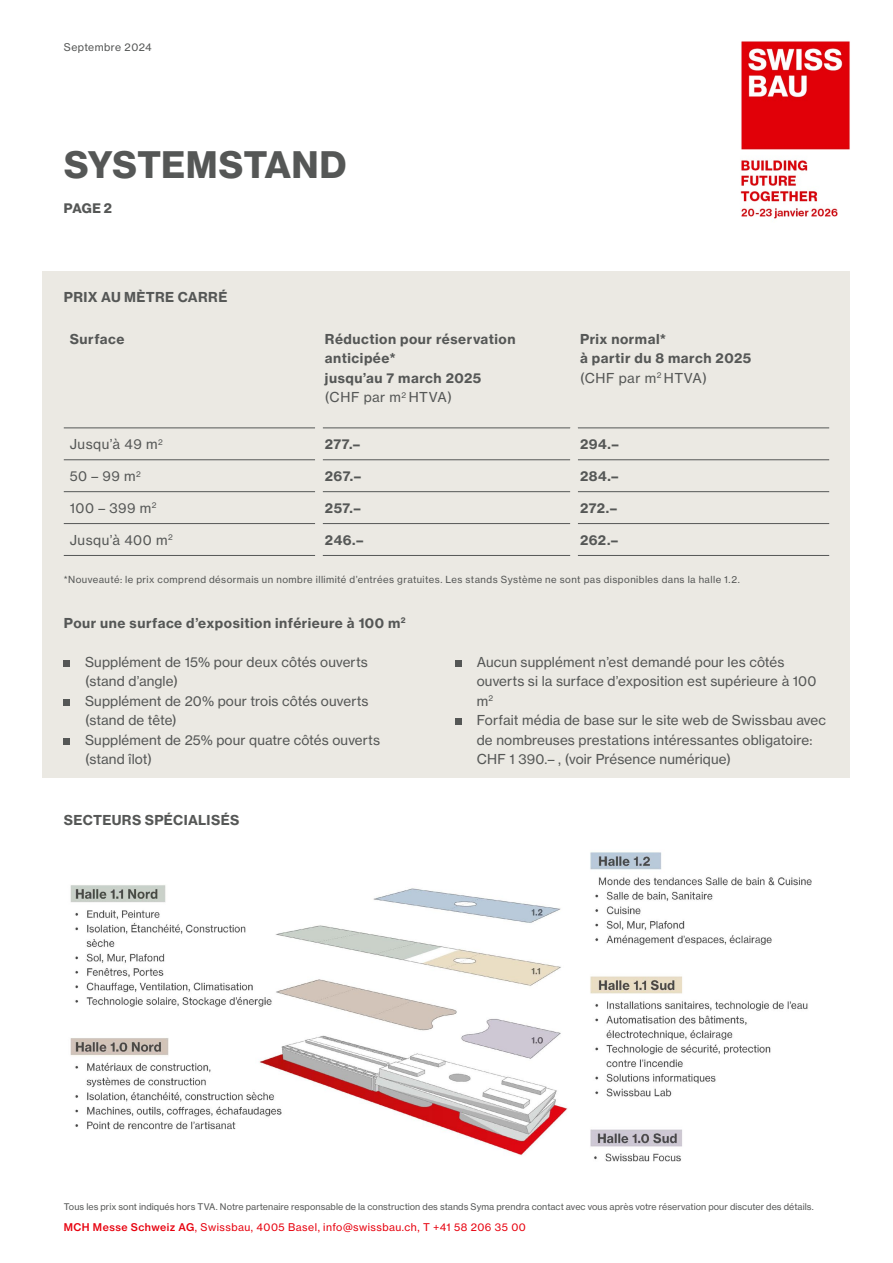
<style>
.page{position:relative;width:893px;height:1263px;background:#fff}
.page>*{position:absolute;margin:0;border:0;box-sizing:border-box;transform-origin:0 0}
.t1{font:37.5px "N Haas Grotesk DS Pro 75 Bd";letter-spacing:.015em;color:#555756}
.t2{font:13.5px/19.5px "N Haas Grotesk TX Pro 55 Rg";letter-spacing:.01em;color:#555756}
.t3{font:13.5px/19.5px "N Haas Grotesk TX Pro 75 Bd";letter-spacing:.035em;color:#555756}
.t4{font:13.5px "N Haas Grotesk TX Pro 55 Rg";letter-spacing:.035em;color:#555756}
.t5{font:13.5px "N Haas Grotesk DS Pro 75 Bd";color:#555756}
.t6{font:10.5px "N Haas Grotesk TX Pro 55 Rg";letter-spacing:.045em;color:#e7000e}
.t7{font:10.5px "N Haas Grotesk TX Pro 55 Rg";letter-spacing:.04em;color:#555756}
.t8{font:9.6px "N Haas Grotesk TX Pro 55 Rg";letter-spacing:.045em;color:#555756}
.t9{font:9px "N Haas Grotesk TX Pro 55 Rg";letter-spacing:.005em;color:#555756}
.s1{font-family:"N Haas Grotesk TX Pro 65 Md"}
</style>
<div class="page">
<img style="left:70px;top:852px;width:742px;height:310px">
<div style="left:43px;top:271px;width:807px;height:506px;background:#ebe9e3"></div>
<hr style="left:64px;top:428px;width:251px;height:1px;background:#555756">
<hr style="left:323px;top:428px;width:247px;height:1px;background:#555756">
<hr style="left:578px;top:428px;width:251px;height:1px;background:#555756">
<hr style="left:64px;top:459px;width:251px;height:1px;background:#555756">
<hr style="left:323px;top:459px;width:247px;height:1px;background:#555756">
<hr style="left:578px;top:459px;width:251px;height:1px;background:#555756">
<hr style="left:64px;top:491px;width:251px;height:1px;background:#555756">
<hr style="left:323px;top:491px;width:247px;height:1px;background:#555756">
<hr style="left:578px;top:491px;width:251px;height:1px;background:#555756">
<hr style="left:64px;top:523px;width:251px;height:1px;background:#555756">
<hr style="left:323px;top:523px;width:247px;height:1px;background:#555756">
<hr style="left:578px;top:523px;width:251px;height:1px;background:#555756">
<hr style="left:64px;top:555px;width:251px;height:1px;background:#555756">
<hr style="left:323px;top:555px;width:247px;height:1px;background:#555756">
<hr style="left:578px;top:555px;width:251px;height:1px;background:#555756">
<div style="left:64px;top:660px;width:6px;height:7px;background:#555756"></div>
<div style="left:64px;top:699px;width:6px;height:7px;background:#555756"></div>
<div style="left:64px;top:738px;width:6px;height:7px;background:#555756"></div>
<div style="left:455px;top:660px;width:7px;height:7px;background:#555756"></div>
<div style="left:455px;top:719px;width:7px;height:6px;background:#555756"></div>
<img style="left:740px;top:41px;width:110px;height:178px">
<p class="t7" style="left:64px;top:40px;width:89px">Septembre 2024</p>
<h1 class="t1" style="left:64px;top:143px;width:284px">SYSTEMSTAND</h1>
<p class="t5" style="left:64px;top:200px;width:50px">PAGE 2</p>
<p class="t3" style="left:64px;top:287px;width:165px">PRIX AU MÈTRE CARRÉ</p>
<p class="t3" style="left:70px;top:329px;width:56px">Surface</p>
<p class="t3" style="left:325px;top:329px;width:192px">Réduction pour réservation anticipée*<br>jusqu’au 7 march 2025</p>
<p class="t4" style="left:325px;top:389px;width:129px">(CHF par m<sup>2</sup> HTVA)</p>
<p class="t3" style="left:580px;top:329px;width:173px">Prix normal*<br>à partir du 8 march 2025</p>
<p class="t4" style="left:580px;top:370px;width:129px">(CHF par m<sup>2</sup> HTVA)</p>
<p class="t2" style="left:70px;top:434px;width:94px">Jusqu’à 49 m<sup>2</sup></p>
<p class="t3" style="left:325px;top:434px;width:37px">277.–</p>
<p class="t3" style="left:580px;top:434px;width:40px">294.–</p>
<p class="t2" style="left:70px;top:466px;width:73px">50 – 99 m<sup>2</sup></p>
<p class="t3" style="left:325px;top:466px;width:38px">267.–</p>
<p class="t3" style="left:580px;top:466px;width:40px">284.–</p>
<p class="t2" style="left:70px;top:498px;width:88px">100 – 399 m<sup>2</sup></p>
<p class="t3" style="left:325px;top:498px;width:37px">257.–</p>
<p class="t3" style="left:580px;top:498px;width:38px">272.–</p>
<p class="t4" style="left:70px;top:532px;width:104px">Jusqu’à 400 m<sup>2</sup></p>
<p class="t3" style="left:325px;top:530px;width:40px">246.–</p>
<p class="t3" style="left:580px;top:530px;width:39px">262.–</p>
<p class="t8" style="left:64px;top:574px;width:677px">*Nouveauté: le prix comprend désormais un nombre illimité d’entrées gratuites. Les stands Système ne sont pas disponibles dans la halle 1.2.</p>
<p class="t3" style="left:64px;top:613px;width:343px">Pour une surface d’exposition inférieure à 100 m<sup>2</sup></p>
<p class="t2" style="left:85px;top:652px;width:297px">Supplément de 15% pour deux côtés ouverts (stand d’angle)<br>Supplément de 20% pour trois côtés ouverts (stand de tête)<br>Supplément de 25% pour quatre côtés ouverts (stand îlot)</p>
<p class="t2" style="left:477px;top:652px;width:351px">Aucun supplément n’est demandé pour les côtés ouverts si la surface d’exposition est supérieure à 100 m<sup>2<br></sup>Forfait média de base sur le site web de Swissbau avec de nombreuses prestations intéressantes obligatoire:<br>CHF 1 390.– , (voir Présence numérique)</p>
<p class="t3" style="left:64px;top:810px;width:177px">SECTEURS SPÉCIALISÉS</p>
<p class="t9" style="left:64px;top:1201px;width:751px">Tous les prix sont indiqués hors TVA. Notre partenaire responsable de la construction des stands Syma prendra contact avec vous après votre réservation pour discuter des détails.</p>
<p class="t6" style="left:64px;top:1220px;width:464px"><span class="s1">MCH Messe Schweiz AG</span>, Swissbau, 4005 Basel, info@swissbau.ch, T +41 58 206 35 00</p>
</div>
